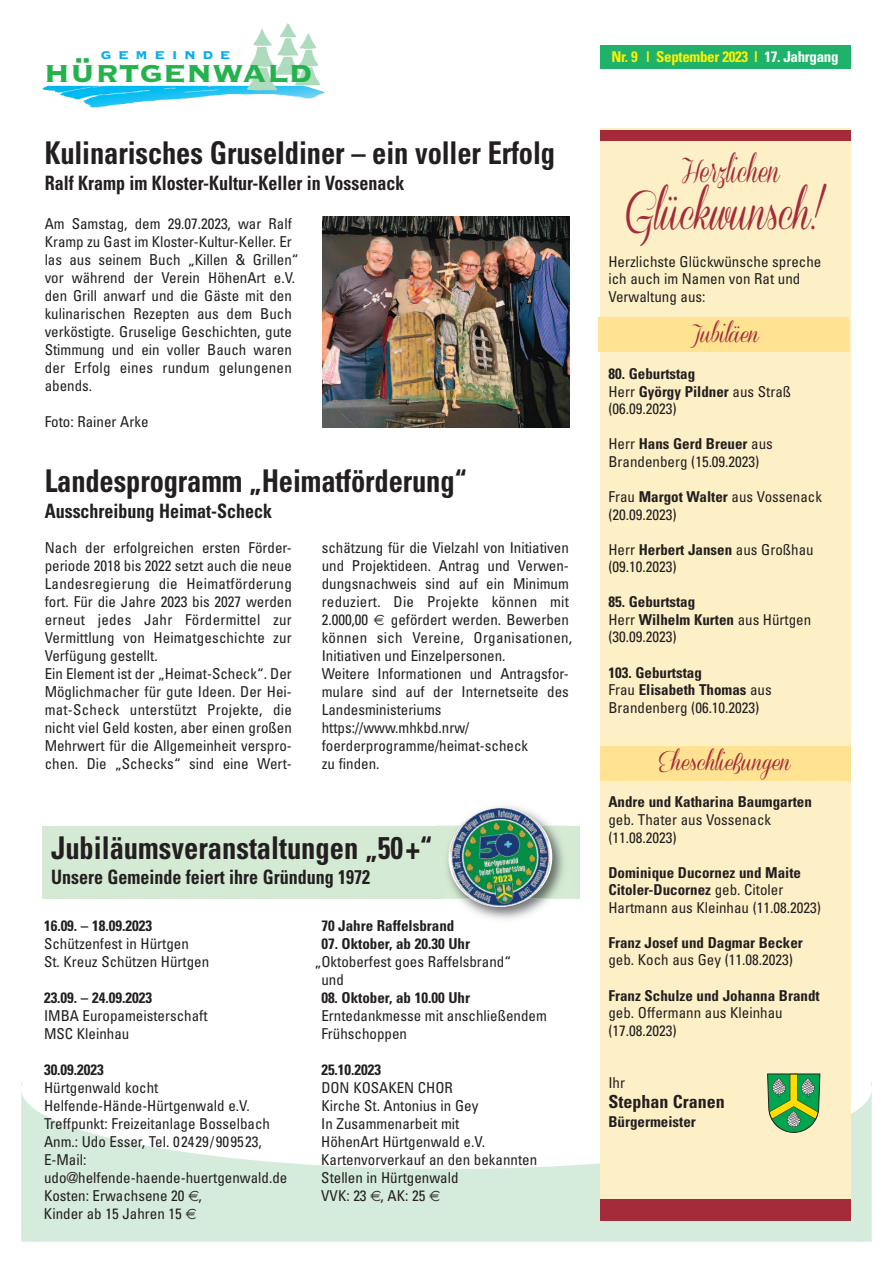
<style>
.page{position:relative;width:893px;height:1263px;background:#fff}
.page>*{position:absolute;margin:0;border:0;box-sizing:border-box;transform-origin:0 0}
.t1{font:43.2px "Coneria Script Demo";color:#a42c3a;scale:.83 1}
.t2{font:38.4px "Copperplate Thirty Three BC";color:#23b24b}
.t3{font:700 condensed 31.35px "Univers";letter-spacing:-.005em;color:#231f20;scale:.91 1}
.t4{font:28.8px "Coneria Script Demo";color:#a42c3a;scale:.83 1}
.t5{font:21px "Coneria Script Demo";color:#a42c3a}
.t6{font:700 condensed 19.8px "Univers";color:#231f20;scale:.91 1}
.t7{font:700 condensed 18px "Univers";color:#231f20}
.t8{font:17.7px "Copperplate Thirty Three BC";letter-spacing:.365em;color:#00aeef}
.t9{font:condensed 15px/18px "Univers";color:#231f20}
.t10{font:700 condensed 15px/17.5px "Univers";color:#231f20}
.t11{font:700 condensed 15px "Univers";letter-spacing:-.02em;color:#fff101}
.s1{color:#fff}
.s2{font-weight:400}
.s3{font-weight:700}
</style>
<div class="page">
<svg style="left:21px;top:1082px;width:851px;height:160px;fill:#d5ebdb"></svg>
<div style="left:600px;top:128px;width:250px;height:1075px;background:#fef0c6"></div>
<div style="left:600px;top:747px;width:250px;height:34px;background:#ffe292"></div>
<div style="left:43px;top:825px;width:537px;height:73px;background:#d5ead4"></div>
<img style="left:436px;top:825px;width:140px;height:67px">
<svg style="left:446px;top:806px;width:109px;height:104px"></svg>
<img style="left:450px;top:808px;width:101px;height:99px">
<div style="left:600px;top:46px;width:250px;height:23px;background:#1eb26a"></div>
<div style="left:600px;top:130px;width:250px;height:11px;background:#a42c3a"></div>
<div style="left:598px;top:318px;width:251px;height:34px;background:#ffe292"></div>
<img style="left:42px;top:86px;width:283px;height:22px">
<img style="left:246px;top:23px;width:74px;height:68px">
<div style="left:600px;top:1199px;width:250px;height:21px;background:#a42c3a"></div>
<svg style="left:767px;top:1073px;width:53px;height:60px;background:#63aa57"></svg>
<img style="left:322px;top:216px;width:247px;height:211px">
<svg style="left:189px;top:1191px;width:10px;height:10px"></svg>
<svg style="left:186px;top:1209px;width:10px;height:10px"></svg>
<svg style="left:371px;top:1191px;width:10px;height:10px"></svg>
<svg style="left:429px;top:1191px;width:11px;height:10px"></svg>
<p class="t8" style="left:101px;top:42px;width:131px">gemeinde</p>
<h2 class="t2" style="left:44px;top:46px;width:270px">hürtgenwald</h2>
<h3 class="t3" style="left:45px;top:142px;width:562px">Kulinarisches Gruseldiner – ein voller Erfolg</h3>
<h3 class="t6" style="left:45px;top:176px;width:397px">Ralf Kramp im Kloster-Kultur-Keller in Vossenack</h3>
<p class="t9" style="left:45px;top:216px;width:255px">Am Samstag, dem 29.07.2023, war Ralf Kramp zu Gast im Kloster-Kultur-Keller. Er las aus seinem Buch „Killen &amp; Grillen“ vor während der Verein HöhenArt e.V. den Grill anwarf und die Gäste mit den kulinarischen Rezepten aus dem Buch verköstigte. Gruselige Geschichten, gute Stimmung und ein voller Bauch waren der Erfolg eines rundum gelungenen abends.</p>
<p class="t9" style="left:45px;top:414px;width:105px">Foto: Rainer Arke</p>
<h3 class="t3" style="left:45px;top:469px;width:466px">Landesprogramm „Heimatförderung“</h3>
<h3 class="t6" style="left:45px;top:503px;width:251px">Ausschreibung Heimat-Scheck</h3>
<p class="t9" style="left:45px;top:540px;width:249px">Nach der erfolgreichen ersten Förder&shy;periode 2018 bis 2022 setzt auch die neue Landesregierung die Heimatförderung fort. Für die Jahre 2023 bis 2027 werden erneut jedes Jahr Fördermittel zur Vermittlung von Heimatgeschichte zur Verfügung gestellt.<br>Ein Element ist der „Heimat-Scheck“. Der Möglichmacher für gute Ideen. Der Hei&shy;mat-Scheck unterstützt Projekte, die nicht viel Geld kosten, aber einen großen Mehrwert für die Allgemeinheit verspro&shy;chen. Die „Schecks“ sind eine Wert-</p>
<p class="t9" style="left:322px;top:540px;width:249px;text-align:justify">schätzung für die Vielzahl von Initiativen und Projektideen. Antrag und Verwen&shy;dungsnachweis sind auf ein Minimum reduziert. Die Projekte können mit 2.000,00</p>
<p class="t9" style="left:322px;top:612px;width:252px;text-indent:69px">gefördert werden. Bewerben können sich Vereine, Organisationen,<br>Initiativen und Einzelpersonen.<br>Weitere Informationen und Antragsfor&shy;mulare sind auf der Internetseite des<br>Landesministeriums https://www.mhkbd.nrw/ foerderprogramme/heimat-scheck<br>zu finden.</p>
<h3 class="t3" style="left:51px;top:836px;width:421px">Jubiläumsveranstaltungen „50+“</h3>
<h3 class="t6" style="left:51px;top:870px;width:352px">Unsere Gemeinde feiert ihre Gründung 1972</h3>
<p class="t10" style="left:44px;top:918px;width:110px">16.09. – 18.09.2023</p>
<p class="t9" style="left:44px;top:936px;width:167px">Schützenfest in Hürtgen<br>St. Kreuz Schützen Hürtgen</p>
<p class="t10" style="left:44px;top:990px;width:110px">23.09. – 24.09.2023</p>
<p class="t9" style="left:44px;top:1008px;width:165px">IMBA Europameisterschaft<br>MSC Kleinhau</p>
<p class="t10" style="left:44px;top:1062px;width:61px">30.09.2023</p>
<p class="t9" style="left:44px;top:1080px;width:245px">Hürtgenwald kocht<br>Helfende-Hände-Hürtgenwald e.V.<br>Treffpunkt: Freizeitanlage Bosselbach<br>Anm.: Udo Esser, Tel. 02429/909523,<br>E-Mail: udo@helfende-haende-huertgenwald.de<br>Kosten: Erwachsene 20 ,<br>Kinder ab 15 Jahren 15</p>
<p class="t10" style="left:321px;top:918px;width:135px">70 Jahre Raffelsbrand</p>
<p class="t10" style="left:321px;top:936px;width:150px">07. Oktober, ab 20.30 Uhr</p>
<p class="t9" style="left:321px;top:954px;width:191px;text-indent:-7px">„Oktoberfest goes Raffelsbrand“ und</p>
<p class="t10" style="left:321px;top:990px;width:150px">08. Oktober, ab 10.00 Uhr</p>
<p class="t9" style="left:321px;top:1008px;width:227px">Erntedankmesse mit anschließendem<br>Frühschoppen</p>
<p class="t10" style="left:321px;top:1062px;width:61px">25.10.2023</p>
<p class="t9" style="left:321px;top:1080px;width:217px">DON KOSAKEN CHOR<br>Kirche St. Antonius in Gey<br>In Zusammenarbeit mit<br>HöhenArt Hürtgenwald e.V.<br>Kartenvorverkauf an den bekannten<br>Stellen in Hürtgenwald<br>VVK: 23 , AK: 25</p>
<p class="t11" style="left:611px;top:52px;width:228px">Nr. 9 | September 2023 | <span class="s1">17. Jahrgang</span></p>
<h3 class="t4" style="left:681px;top:155px;width:120px">Herzlichen</h3>
<h1 class="t1" style="left:625px;top:189px;width:240px">Glückwunsch!</h1>
<p class="t9" style="left:608px;top:254px;width:215px;line-height:17.5px">Herzlichste Glückwünsche spreche ich auch im Namen von Rat und<br>Verwaltung aus:</p>
<h3 class="t5" style="left:690px;top:322px;width:71px">Jubiläen</h3>
<p class="t10" style="left:608px;top:366px;width:184px">80. Geburtstag<br><span class="s2">Herr</span> György Pildner <span class="s2">aus Straß (06.09.2023)</span></p>
<p class="t9" style="left:608px;top:436px;width:166px;line-height:17.5px">Herr <span class="s3">Hans Gerd Breuer</span> aus<br>Brandenberg (15.09.2023)</p>
<p class="t9" style="left:608px;top:489px;width:215px;line-height:17.5px">Frau <span class="s3">Margot Walter</span> aus Vossenack (20.09.2023)</p>
<p class="t9" style="left:608px;top:542px;width:207px;line-height:17.5px">Herr <span class="s3">Herbert Jansen</span> aus Großhau (09.10.2023)</p>
<p class="t10" style="left:608px;top:594px;width:204px">85. Geburtstag<br><span class="s2">Herr</span> Wilhelm Kurten <span class="s2">aus Hürtgen (30.09.2023)</span></p>
<p class="t9" style="left:608px;top:665px;width:165px;line-height:17.5px"><span class="s3">103. Geburtstag<br></span>Frau <span class="s3">Elisabeth Thomas</span> aus<br>Brandenberg (06.10.2023)</p>
<h3 class="t5" style="left:658px;top:751px;width:134px">Eheschließungen</h3>
<p class="t10" style="left:608px;top:795px;width:205px">Andre und Katharina Baumgarten</p>
<p class="t9" style="left:608px;top:812px;width:164px;line-height:17.5px">geb. Thater aus Vossenack (11.08.2023)</p>
<p class="t9" style="left:608px;top:865px;width:214px;line-height:17.5px"><span class="s3">Dominique Ducornez und Maite<br>Citoler-Ducornez</span> geb. Citoler<br>Hartmann aus Kleinhau (11.08.2023)</p>
<p class="t10" style="left:608px;top:935px;width:196px">Franz Josef und Dagmar Becker</p>
<p class="t9" style="left:608px;top:952px;width:186px">geb. Koch aus Gey (11.08.2023)</p>
<p class="t10" style="left:608px;top:988px;width:213px">Franz Schulze und Johanna Brandt</p>
<p class="t9" style="left:608px;top:1005px;width:176px;line-height:17.5px">geb. Offermann aus Kleinhau (17.08.2023)</p>
<p class="t9" style="left:608px;top:1075px;width:18px">Ihr</p>
<p class="t7" style="left:608px;top:1095px;width:118px">Stephan Cranen</p>
<p class="t10" style="left:608px;top:1114px;width:89px">Bürgermeister</p>
</div>
